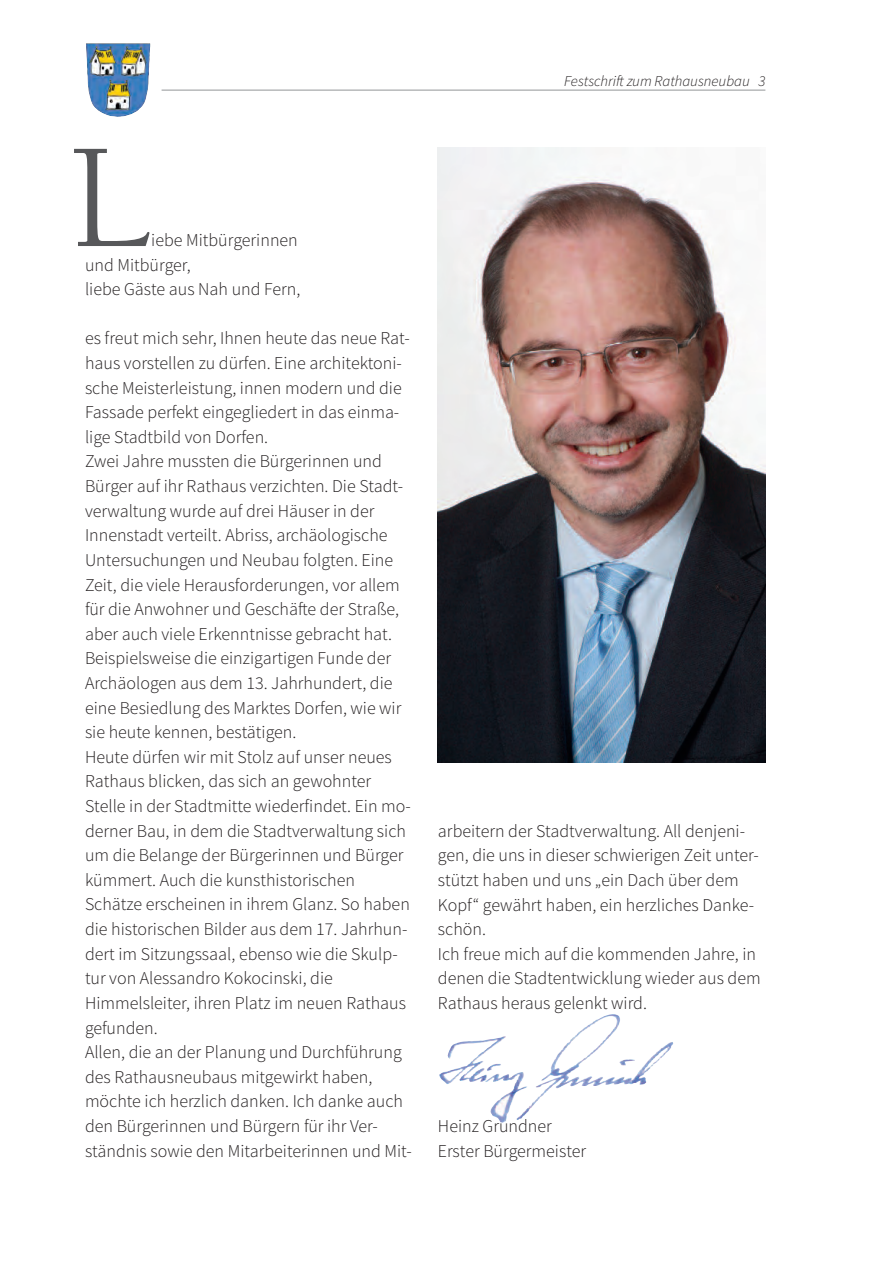
<style>
.page{position:relative;width:893px;height:1263px;background:#fff}
.page>*{position:absolute;margin:0;border:0;box-sizing:border-box;transform-origin:0 0}
.t1{font:153px "Berkeley";color:#57585a}
.t2{font:300 18px/24.6px "Source Sans Pro";color:#231f20}
.t3{font:italic 300 15px "Source Sans Pro";color:#231f20}
</style>
<div class="page">
<hr style="left:162px;top:90px;width:603px;height:1px;background:#939598">
<img style="left:86px;top:43px;width:64px;height:74px">
<img style="left:438px;top:148px;width:327px;height:615px">
<img style="left:524px;top:1042px;width:149px;height:74px">
<h1 class="t1" style="left:70px;top:138px;width:81px">L</h1>
<p class="t2" style="left:85px;top:229px;width:217px;text-indent:66px">iebe Mitbürgerinnen und Mitbürger,<br>liebe Gäste aus nah und fern,</p>
<p class="t2" style="left:85px;top:328px;width:328px">es freut mich sehr, Ihnen heute das neue Rat&shy;haus vorstellen zu dürfen. eine architektoni&shy;sche Meisterleistung, innen modern und die fassade perfekt eingegliedert in das einma&shy;lige stadtbild von dorfen.<br>Zwei Jahre mussten die bürgerinnen und bürger auf ihr Rathaus verzichten. die stadt&shy;verwaltung wurde auf drei häuser in der Innenstadt verteilt. abriss, archäologische untersuchungen und neubau folgten. eine Zeit, die viele herausforderungen, vor allem für die anwohner und Geschäfte der straße, aber auch viele erkenntnisse gebracht hat. beispielsweise die einzigartigen funde der archäologen aus dem 13. Jahrhundert, die eine besiedlung des Marktes dorfen, wie wir sie heute kennen, bestätigen.<br>heute dürfen wir mit stolz auf unser neues Rathaus blicken, das sich an gewohnter stelle in der stadtmitte wiederfindet. ein mo&shy;derner bau, in dem die stadtverwaltung sich um die belange der bürgerinnen und bürger kümmert. auch die kunsthistorischen schätze erscheinen in ihrem Glanz. so haben die historischen bilder aus dem 17. Jahrhun&shy;dert im sitzungssaal, ebenso wie die skulp&shy;tur von alessandro Kokocinski, die himmelsleiter, ihren Platz im neuen Rathaus gefunden.<br>allen, die an der Planung und durchführung des Rathausneubaus mitgewirkt haben, möchte ich herzlich danken. Ich danke auch den bürgerinnen und bürgern für ihr Ver&shy;ständnis sowie den Mitarbeiterinnen und Mit-</p>
<p class="t3" style="left:564px;top:75px;width:203px">Festschrift zum Rathausneubau 3</p>
<p class="t2" style="left:438px;top:820px;width:324px">arbeitern der stadtverwaltung. all denjeni&shy;gen, die uns in dieser schwierigen Zeit unter&shy;stützt haben und uns „ein dach über dem Kopf“ gewährt haben, ein herzliches danke&shy;schön.<br>Ich freue mich auf die kommenden Jahre, in denen die stadtentwicklung wieder aus dem Rathaus heraus gelenkt wird.</p>
<p class="t2" style="left:438px;top:1115px;width:150px">heinz Grundner erster bürgermeister</p>
</div>
